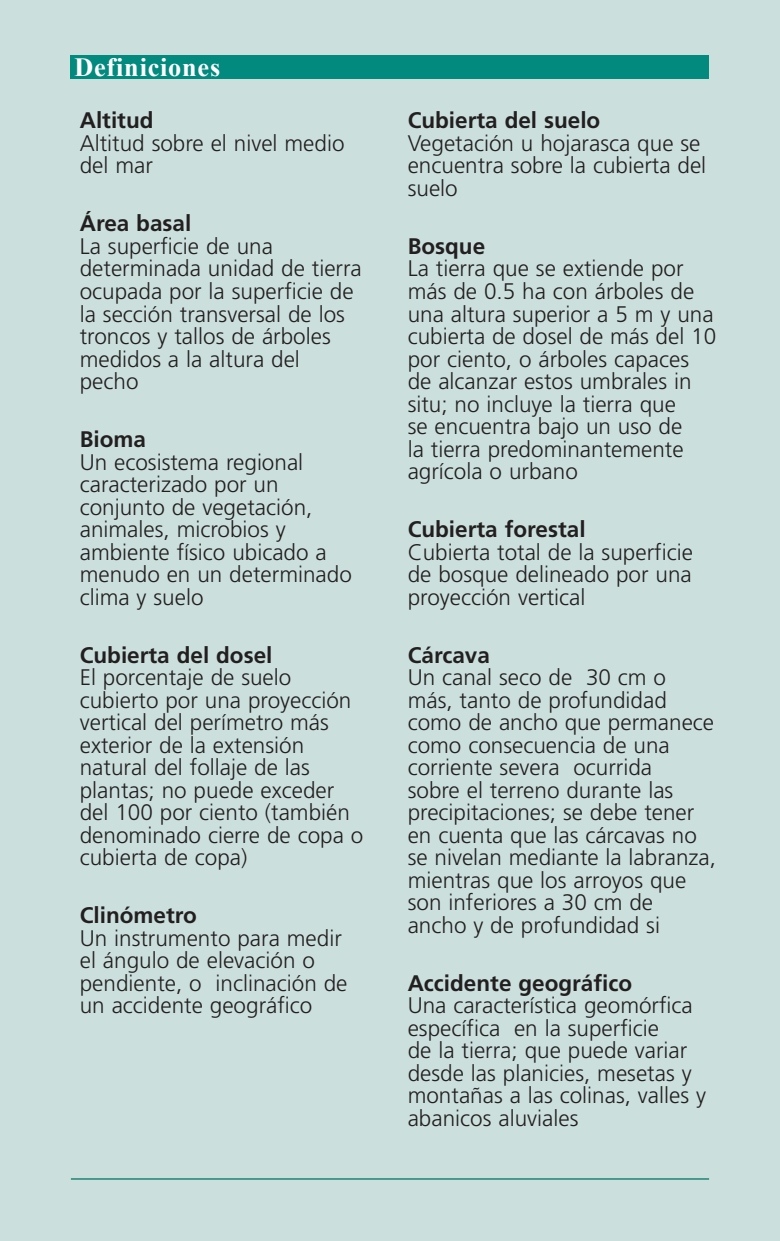
<style>
.page{position:relative;width:780px;height:1241px;background:#fff}
.page>*{position:absolute;margin:0;border:0;box-sizing:border-box;transform-origin:0 0}
.Heading_2{font:700 26.25px "Times New Roman";letter-spacing:.03em;color:#fff}
.definizioni{font:300 22.5px/22.5px "Frutiger LT Std";color:#231f20}
.Titoli_definizioni{font:700 22.5px "Frutiger LT Std";color:#231f20}
</style>
<div class="page">
<div style="left:0;top:0;width:780px;height:1240px;background:#cbe0dd"></div>
<hr style="left:71px;top:1178px;width:638px;height:1px;background:#007161">
<div style="left:71px;top:56px;width:638px;height:23px;background:#028a7f"></div>
<p class="Heading_2" style="left:74px;top:49px;width:147px">Definiciones</p>
<p class="Titoli_definizioni" style="left:80px;top:107px;width:75px">Altitud</p>
<p class="definizioni" style="left:80px;top:132px;width:266px">Altitud sobre el nivel medio del mar</p>
<p class="Titoli_definizioni" style="left:80px;top:210px;width:113px">Área basal</p>
<p class="definizioni" style="left:80px;top:235px;width:283px">La superficie de una determinada unidad de tierra ocupada por la superficie de la sección transversal de los troncos y tallos de árboles medidos a la altura del pecho</p>
<p class="Titoli_definizioni" style="left:80px;top:426px;width:68px">Bioma</p>
<p class="definizioni" style="left:80px;top:451px;width:273px">Un ecosistema regional caracterizado por un conjunto de vegetación, animales, microbios y ambiente físico ubicado a menudo en un determinado clima y suelo</p>
<p class="Titoli_definizioni" style="left:80px;top:641px;width:194px">Cubierta del dosel</p>
<p class="definizioni" style="left:80px;top:666px;width:285px">El porcentaje de suelo cubierto por una proyección vertical del perímetro más exterior de la extensión natural del follaje de las plantas; no puede exceder del 100 por ciento (también denominado cierre de copa o cubierta de copa)</p>
<p class="Titoli_definizioni" style="left:80px;top:902px;width:119px">Clinómetro</p>
<p class="definizioni" style="left:80px;top:926px;width:269px">Un instrumento para medir el ángulo de elevación o pendiente, o inclinación de un accidente geográfico</p>
<p class="Titoli_definizioni" style="left:407px;top:107px;width:194px">Cubierta del suelo</p>
<p class="definizioni" style="left:407px;top:132px;width:300px">Vegetación u hojarasca que se encuentra sobre la cubierta del suelo</p>
<p class="Titoli_definizioni" style="left:407px;top:233px;width:79px">Bosque</p>
<p class="definizioni" style="left:407px;top:258px;width:310px">La tierra que se extiende por más de 0.5 ha con árboles de una altura superior a 5 m y una cubierta de dosel de más del 10 por ciento, o árboles capaces de alcanzar estos umbrales in situ; no incluye la tierra que<br>se encuentra bajo un uso de<br>la tierra predominantemente agrícola o urbano</p>
<p class="Titoli_definizioni" style="left:407px;top:516px;width:179px">Cubierta forestal</p>
<p class="definizioni" style="left:407px;top:541px;width:287px;text-align:justify">Cubierta total de la superficie de bosque delineado por una proyección vertical</p>
<p class="Titoli_definizioni" style="left:407px;top:641px;width:84px">Cárcava</p>
<p class="definizioni" style="left:407px;top:666px;width:310px">Un canal seco de 30 cm o más, tanto de profundidad como de ancho que permanece como consecuencia de una corriente severa ocurrida<br>sobre el terreno durante las precipitaciones; se debe tener en cuenta que las cárcavas no se nivelan mediante la labranza, mientras que los arroyos que son inferiores a 30 cm de ancho y de profundidad si</p>
<p class="Titoli_definizioni" style="left:407px;top:969px;width:226px">Accidente geográfico</p>
<p class="definizioni" style="left:407px;top:994px;width:300px">Una característica geomórfica específica en la superficie<br>de la tierra; que puede variar desde las planicies, mesetas y montañas a las colinas, valles y abanicos aluviales</p>
</div>
